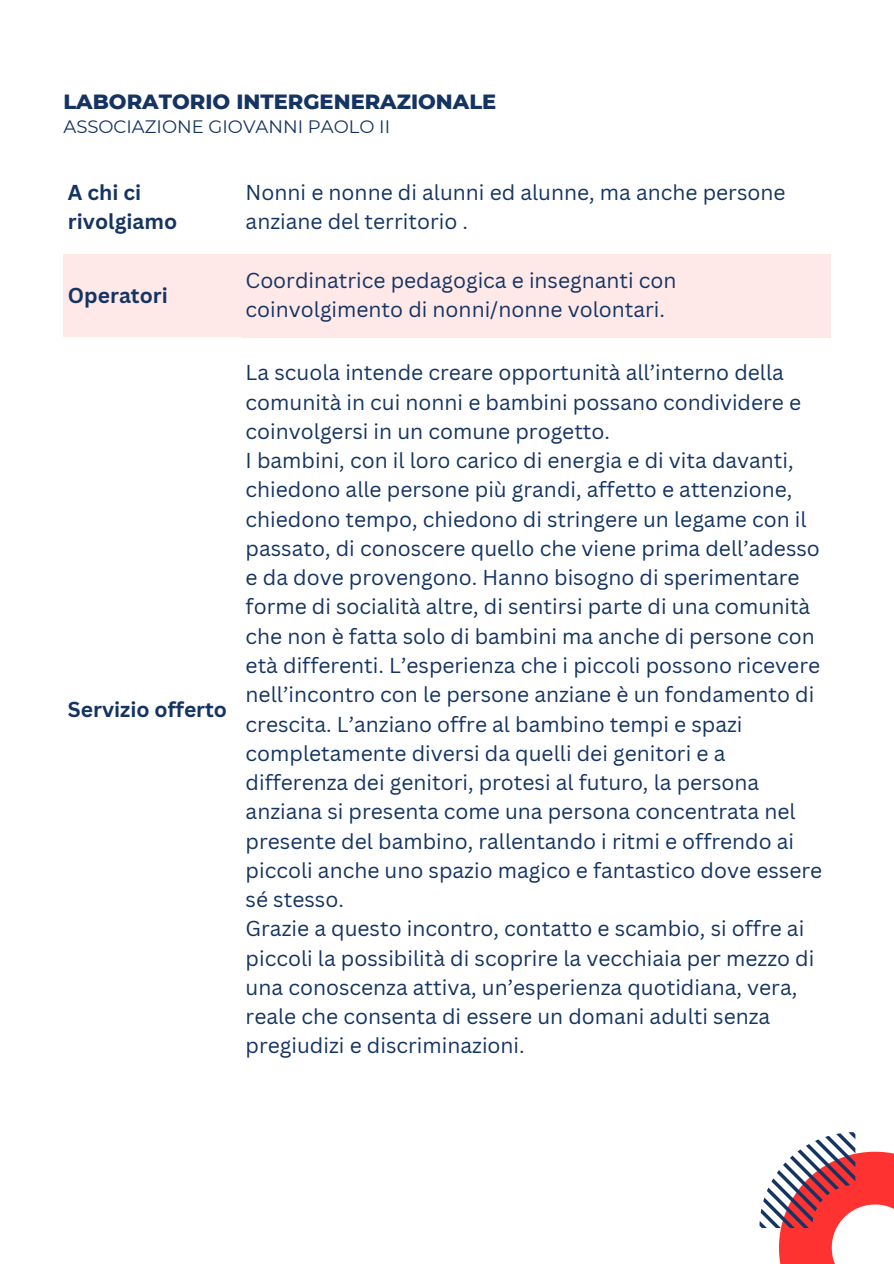
<style>
.page{position:relative;width:894px;height:1264px;background:#fff}
.page>*{position:absolute;margin:0;border:0;box-sizing:border-box;transform-origin:0 0}
.t1{font:21px/29.2px "Canva Sans";color:#153462}
.t2{font:700 21px/29.2px "Canva Sans";color:#153462}
.t3{font:800 21px "Montserrat";color:#153462}
.t4{font:18px "Montserrat";color:#153462}
</style>
<div class="page">
<svg style="left:759px;top:1132px;width:134px;height:131px"></svg>
<div style="left:63px;top:254px;width:178px;height:83px;background:#ffe8e8"></div>
<div style="left:241px;top:254px;width:589px;height:83px;background:#ffe8e8"></div>
<h1 class="t3" style="left:63px;top:89px;width:434px">LABORATORIO INTERGENERAZIONALE</h1>
<p class="t4" style="left:63px;top:115px;width:328px">ASSOCIAZIONE GIOVANNI PAOLO II</p>
<h2 class="t2" style="left:68px;top:177px;width:111px">A chi ci rivolgiamo</h2>
<h3 class="t1" style="left:245px;top:177px;width:541px">Nonni e nonne di alunni ed alunne, ma anche persone anziane del territorio .</h3>
<h2 class="t2" style="left:68px;top:280px;width:101px">Operatori</h2>
<h2 class="t2" style="left:68px;top:694px;width:161px">Servizio offerto</h2>
<h3 class="t1" style="left:245px;top:265px;width:432px">Coordinatrice pedagogica e insegnanti con coinvolgimento di nonni/nonne volontari.</h3>
<h3 class="t1" style="left:245px;top:357px;width:578px">La scuola intende creare opportunità all’interno della comunità in cui nonni e bambini possano condividere e coinvolgersi in un comune progetto.<br>I bambini, con il loro carico di energia e di vita davanti, chiedono alle persone più grandi, affetto e attenzione, chiedono tempo, chiedono di stringere un legame con il passato, di conoscere quello che viene prima dell’adesso e da dove provengono. Hanno bisogno di sperimentare forme di socialità altre, di sentirsi parte di una comunità che non è fatta solo di bambini ma anche di persone con età differenti. L’esperienza che i piccoli possono ricevere nell’incontro con le persone anziane è un fondamento di crescita. L’anziano offre al bambino tempi e spazi completamente diversi da quelli dei genitori e a differenza dei genitori, protesi al futuro, la persona anziana si presenta come una persona concentrata nel presente del bambino, rallentando i ritmi e offrendo ai piccoli anche uno spazio magico e fantastico dove essere sé stesso.<br>Grazie a questo incontro, contatto e scambio, si offre ai piccoli la possibilità di scoprire la vecchiaia per mezzo di una conoscenza attiva, un’esperienza quotidiana, vera, reale che consenta di essere un domani adulti senza pregiudizi e discriminazioni.</h3>
</div>
